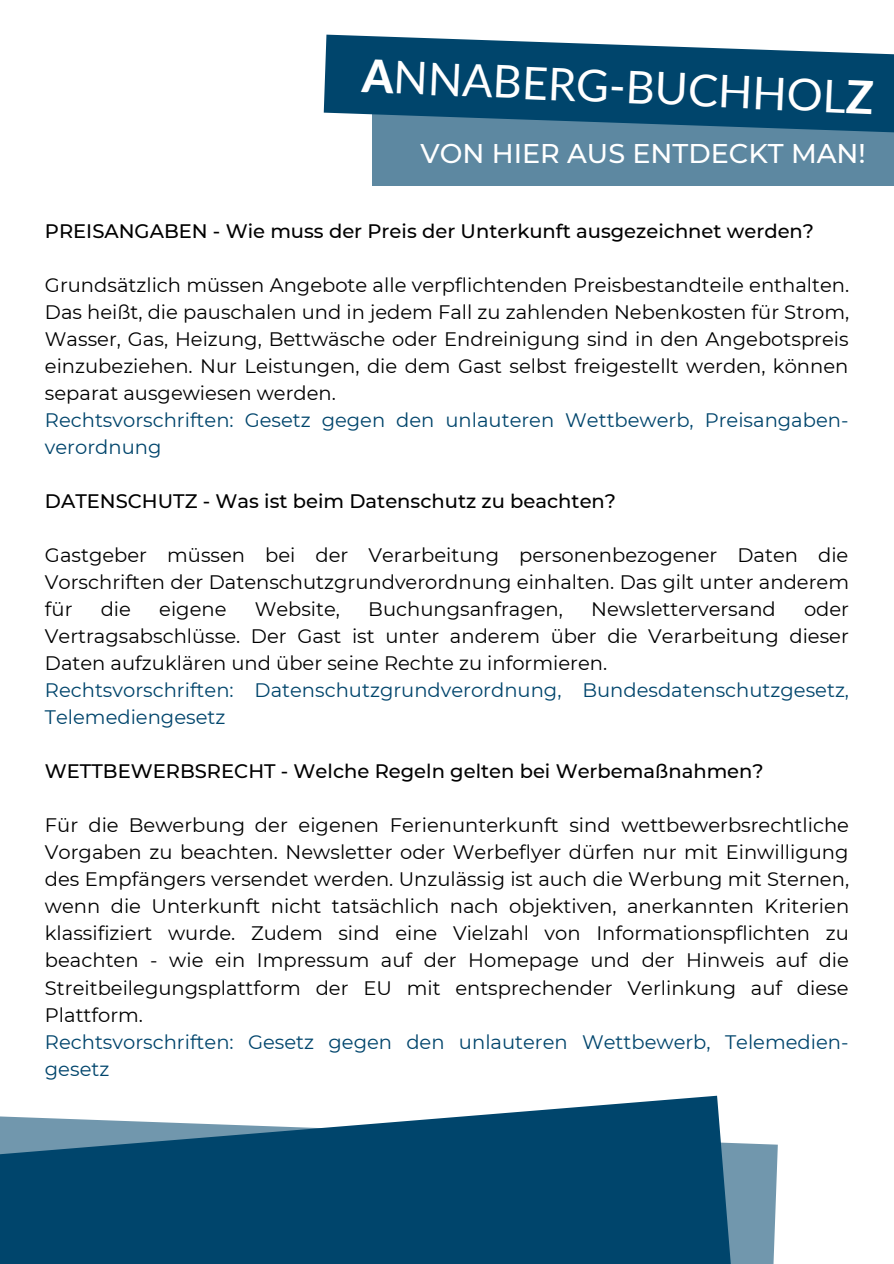
<style>
.page{position:relative;width:894px;height:1264px;background:#fff}
.page>*{position:absolute;margin:0;border:0;box-sizing:border-box;transform-origin:0 0}
.t1{font:45px "Lato";color:#fff}
.t2{font:500 27px "Montserrat";color:#fff}
.t3{font:19.5px/27px "Montserrat";color:#000;text-align:justify}
.t4{font:19.5px/27px "Montserrat";color:#00456c}
.t5{font:500 19.5px "Montserrat";color:#000}
.s1{font-weight:800}
</style>
<div class="page">
<svg style="left:0;top:1095px;width:775px;height:168px;background:#2d6686"></svg>
<svg style="left:323px;top:35px;width:570px;height:80px;background:#256081"></svg>
<svg style="left:372px;top:107px;width:521px;height:78px;background:#497995"></svg>
<p class="t1" style="left:363px;top:45px;width:513px;rotate:3deg"><span class="s1">A</span>NNABERG-BUCHHOL<span class="s1">Z</span></p>
<p class="t2" style="left:420px;top:136px;width:446px">VON HIER AUS ENTDECKT MAN!</p>
<p class="t5" style="left:45px;top:219px;width:770px">PREISANGABEN - Wie muss der Preis der Unterkunft ausgezeichnet werden?</p>
<p class="t3" style="left:45px;top:271px;width:805px">Grundsätzlich müssen Angebote alle verpflichtenden Preisbestandteile enthalten.<br>Das heißt, die pauschalen und in jedem Fall zu zahlenden Nebenkosten für Strom, Wasser, Gas, Heizung, Bettwäsche oder Endreinigung sind in den Angebotspreis einzubeziehen. Nur Leistungen, die dem Gast selbst freigestellt werden, können separat ausgewiesen werden.</p>
<p class="t4" style="left:45px;top:406px;width:804px">Rechtsvorschriften: Gesetz gegen den unlauteren Wettbewerb, Preisangaben&shy;verordnung</p>
<p class="t5" style="left:45px;top:489px;width:572px">DATENSCHUTZ - Was ist beim Datenschutz zu beachten?</p>
<p class="t3" style="left:45px;top:541px;width:805px">Gastgeber müssen bei der Verarbeitung personenbezogener Daten die Vorschriften der Datenschutzgrundverordnung einhalten. Das gilt unter anderem für</p>
<p class="t3" style="left:101px;top:595px;width:32px">die</p>
<p class="t3" style="left:159px;top:595px;width:69px">eigene</p>
<p class="t3" style="left:254px;top:595px;width:87px">Website,</p>
<p class="t3" style="left:368px;top:595px;width:196px">Buchungsanfragen,</p>
<p class="t3" style="left:591px;top:595px;width:186px">Newsletterversand</p>
<p class="t3" style="left:45px;top:595px;width:805px;text-indent:758px">oder Vertragsabschlüsse. Der Gast ist unter anderem über die Verarbeitung dieser Daten aufzuklären und über seine Rechte zu informieren.</p>
<p class="t4" style="left:45px;top:676px;width:805px">Rechtsvorschriften: Datenschutzgrundverordnung, Bundesdatenschutzgesetz,<br>Telemediengesetz</p>
<p class="t5" style="left:45px;top:759px;width:720px">WETTBEWERBSRECHT - Welche Regeln gelten bei Werbemaßnahmen?</p>
<p class="t3" style="left:45px;top:811px;width:805px">Für die Bewerbung der eigenen Ferienunterkunft sind wettbewerbsrechtliche Vorgaben zu beachten. Newsletter oder Werbeflyer dürfen nur mit Einwilligung des Empfängers versendet werden. Unzulässig ist auch die Werbung mit Sternen, wenn die Unterkunft nicht tatsächlich nach objektiven, anerkannten Kriterien klassifiziert wurde. Zudem sind eine Vielzahl von Informationspflichten zu beachten - wie ein Impressum auf der Homepage und der Hinweis auf die Streitbeilegungsplattform der EU mit entsprechender Verlinkung auf diese Plattform.</p>
<p class="t4" style="left:45px;top:1028px;width:804px">Rechtsvorschriften: Gesetz gegen den unlauteren Wettbewerb, Telemedien&shy;gesetz</p>
</div>
